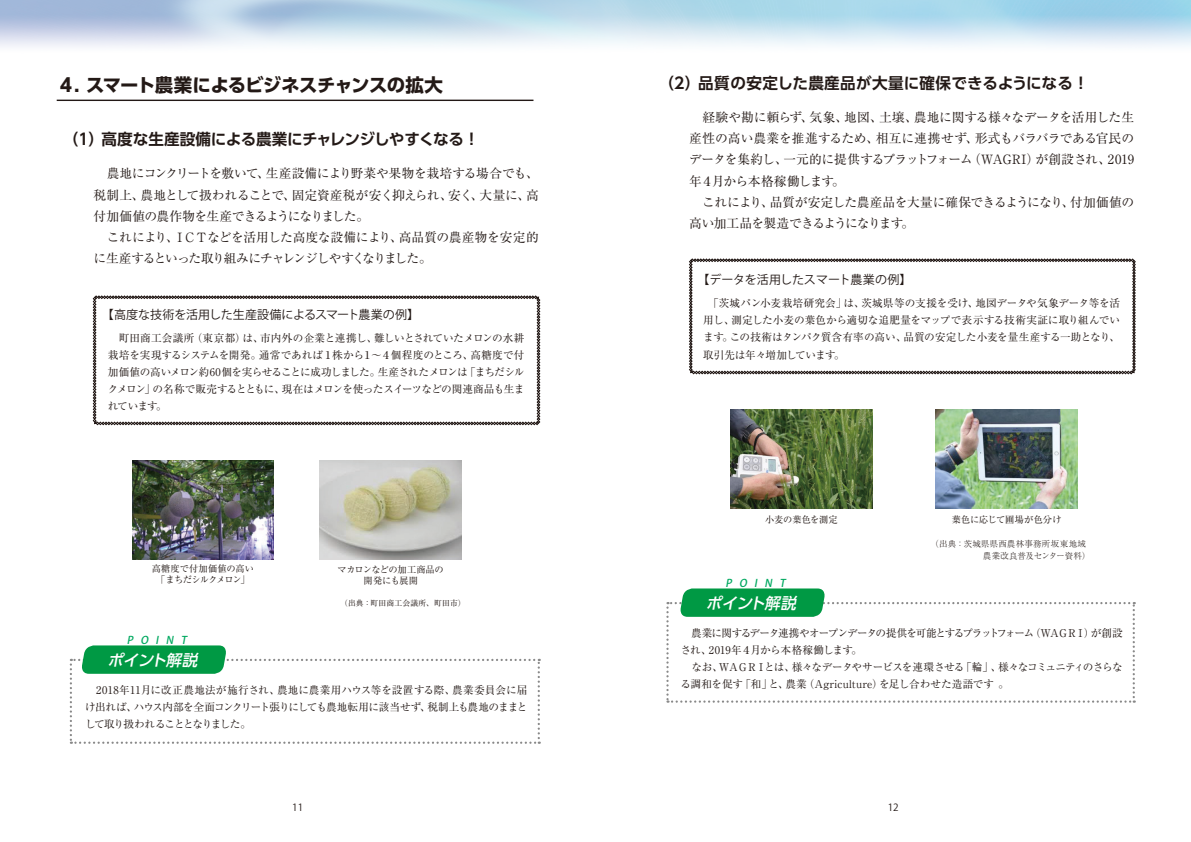
<style>
.page{position:relative;width:1191px;height:842px;background:#fff}
.page>*{position:absolute;margin:0;border:0;box-sizing:border-box;transform-origin:0 0}
.t1{font:700 18.4px "UD Shin Go Pro";letter-spacing:-.03em;color:#231916}
.t2{font:700 15.6px "UD Shin Go Pro De";color:#231916}
.t3{font:italic 500 15.6px "UD Shin Go Pro";color:#fff}
.t4{font:12.8px/21.3px "Ryumin Pro";letter-spacing:-.035em;color:#231916}
.t5{font:12px "Koz Go Pro";color:#231916}
.t6{font:10.6px/17px "Ryumin Pro";letter-spacing:-.045em;color:#231916;text-align:justify}
.t7{font:10.6px/17px "Ryumin Pro";letter-spacing:-.065em;color:#231916}
.t8{font:10.6px/17px "Ryumin Pro";letter-spacing:-.005em;color:#231916;text-align:center}
.t9{font:10.6px "Ryumin Pro";letter-spacing:-.025em;color:#231916}
.t10{font:italic 500 10.6px "Koz Go Pro";color:#00a960}
.t11{font:9.9px "Koz Go Pro";color:#231916}
.t12{font:9.2px/11.3px "Ryumin Pro";letter-spacing:-.01em;color:#231916;text-align:center}
.t13{font:9.2px/11.3px "Ryumin Pro";letter-spacing:-.03em;color:#231916;text-align:center}
.t14{font:300 8.5px/11.3px "Ryumin Pro";letter-spacing:.025em;color:#231916}
.t15{font:7.8px "Ryumin Pro";letter-spacing:.015em;color:#231916}
</style>
<div class="page">
<hr style="left:57px;top:100px;width:476px;height:1px;background:#231916">
<svg style="left:93px;top:296px;width:447px;height:129px"></svg>
<img style="left:320px;top:460px;width:141px;height:99px">
<img style="left:730px;top:410px;width:142px;height:99px">
<svg style="left:689px;top:259px;width:446px;height:115px"></svg>
<img style="left:935px;top:410px;width:142px;height:98px">
<svg style="left:666px;top:588px;width:468px;height:115px"></svg>
<svg style="left:70px;top:645px;width:470px;height:99px"></svg>
<img style="left:132px;top:460px;width:142px;height:99px">
<h1 class="t1" style="left:57px;top:70px;width:388px">４．スマート農業によるビジネスチャンスの拡大</h1>
<p class="t2" style="left:63px;top:127px;width:418px">（１）高度な生産設備による農業にチャレンジしやすくなる ！</p>
<p class="t4" style="left:94px;top:162px;width:447px">　農地にコンクリートを敷いて、生産設備により野菜や果物を栽培する場合でも、税制上、農地として扱われることで、固定資産税が安く抑えられ、安く、大量に、高付加価値の農作物を生産できるようになりました。<br>　これにより、ＩＣＴなどを活用した高度な設備により、高品質の農産物を安定的に生産するといった取り組みにチャレンジしやすくなりました。</p>
<p class="t5" style="left:102px;top:307px;width:319px">【高度な技術を活用した生産設備によるスマート農業の例】</p>
<p class="t6" style="left:108px;top:329px;width:418px">　町田商工会議所（東京都）は、市内外の企業と連携し、難しいとされていたメロンの水耕栽培を実現するシステムを開発。通常であれば１株から１～４個程度のところ、高糖度で付加価値の高いメロン約60個を実らせることに成功しました。生産されたメロンは「まちだシルクメロン」の名称で販売するとともに、現在はメロンを使ったスイーツなどの関連商品も生まれています。</p>
<p class="t12" style="left:152px;top:562px;width:104px">高糖度で付加価値の高い「まちだシルクメロン」</p>
<p class="t10" style="left:127px;top:633px;width:64px">POINT</p>
<p class="t3" style="left:107px;top:647px;width:96px">ポイント解説</p>
<p class="t13" style="left:338px;top:563px;width:108px">マカロンなどの加工商品の開発にも展開</p>
<p class="t15" style="left:340px;top:597px;width:127px">（出典：町田商工会議所、町田市）</p>
<p class="t6" style="left:85px;top:681px;width:444px">　2018年11月に改正農地法が施行され、農地に農業用ハウス等を設置する際、農業委員会に届け出れば、ハウス内部を全面コンクリート張りにしても農地転用に該当せず、税制上も農地のままとして取り扱われることとなりました。</p>
<p class="t2" style="left:658px;top:70px;width:432px">（２）品質の安定した農産品が大量に確保できるようになる ！</p>
<p class="t4" style="left:689px;top:105px;width:447px">　経験や勘に頼らず、気象、地図、土壌、農地に関する様々なデータを活用した生産性の高い農業を推進するため、相互に連携せず、形式もバラバラである官民のデータを集約し、一元的に提供するプラットフォーム（WAGRI）が創設され、2019年４月から本格稼働します。<br>　これにより、品質が安定した農産品を大量に確保できるようになり、付加価値の高い加工品を製造できるようになります。</p>
<p class="t5" style="left:697px;top:272px;width:216px">【データを活用したスマート農業の例】</p>
<p class="t8" style="left:703px;top:294px;width:418px">「茨城パン小麦栽培研究会」は、茨城県等の支援を受け、地図データや気象データ等を活用し、測定した小麦の葉色から適切な追肥量をマップで表示する技術実証に取り組んでいます。この技術はタンパク質含有率の高い、品質の安定した小麦を量生産する一助となり、</p>
<p class="t9" style="left:703px;top:347px;width:143px">取引先は年々増加しています。</p>
<p class="t12" style="left:765px;top:513px;width:74px">小麦の葉色を測定</p>
<p class="t12" style="left:952px;top:513px;width:111px">葉色に応じて圃場が色分け</p>
<p class="t14" style="left:983px;top:538px;width:109px;text-indent:-52px">（出典：茨城県県西農林事務所坂東地域農業改良普及センター資料）</p>
<p class="t3" style="left:706px;top:590px;width:96px">ポイント解説</p>
<p class="t10" style="left:725px;top:576px;width:64px">POINT</p>
<p class="t7" style="left:680px;top:623px;width:444px">　農業に関するデータ連携やオープンデータの提供を可能とするプラットフォーム（ＷＡＧＲＩ）が創設され、2019年４月から本格稼働します。<br>　なお、ＷＡＧＲＩとは、様々なデータやサービスを連環させる「輪」、様々なコミュニティのさらなる調和を促す「和」と、農業（Agriculture）を足し合わせた造語です。</p>
<p class="t11" style="left:292px;top:801px;width:12px">11</p>
<p class="t11" style="left:887px;top:801px;width:12px">12</p>
</div>
